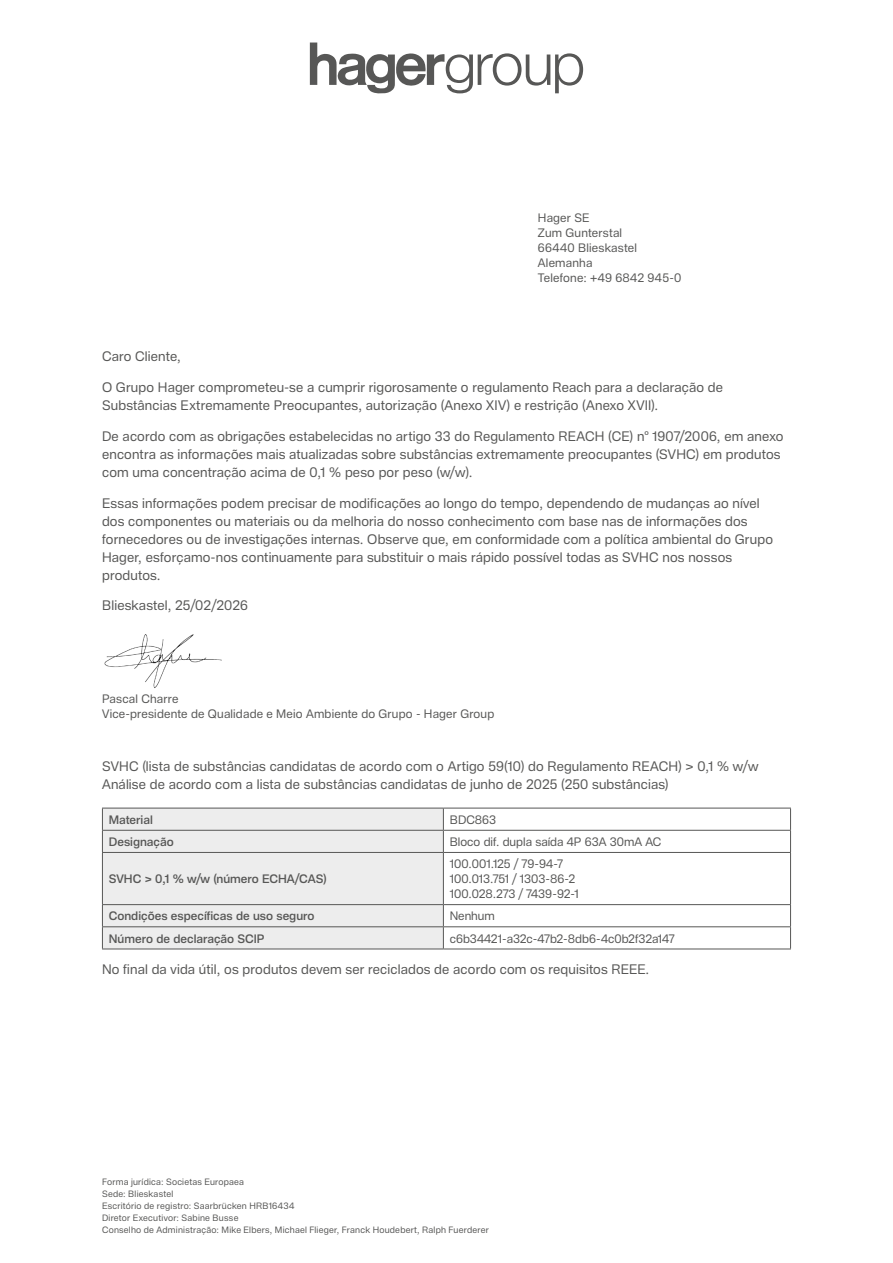
<style>
.page{position:relative;width:893px;height:1263px;background:#fff}
.page>*{position:absolute;margin:0;border:0;box-sizing:border-box;transform-origin:0 0}
.t1{font:13.5px/18px "Hager Scale";letter-spacing:.01em;color:#575756}
.t2{font:12px/15px "Hager Scale";letter-spacing:.01em;color:#575756}
.t3{font:500 12px "Hager Scale";color:#575756}
.t4{font:9px/12px "Hager Scale";letter-spacing:.025em;color:#575756}
</style>
<div class="page">
<svg style="left:310px;top:43px;width:273px;height:50px"></svg>
<div style="left:103px;top:809px;width:340px;height:139px;background:#ededed"></div>
<hr style="left:102px;top:808px;width:341px;height:1px;background:#575756">
<hr style="left:443px;top:808px;width:348px;height:1px;background:#575756">
<hr style="left:102px;top:830px;width:341px;height:1px;background:#575756">
<svg style="left:102px;top:808px;width:1px;height:44px"></svg>
<hr style="left:443px;top:830px;width:348px;height:1px;background:#575756">
<svg style="left:443px;top:808px;width:1px;height:44px"></svg>
<svg style="left:790px;top:808px;width:1px;height:44px"></svg>
<hr style="left:102px;top:852px;width:341px;height:1px;background:#575756">
<hr style="left:102px;top:853px;width:1px;height:51px;background:#575756">
<hr style="left:443px;top:852px;width:348px;height:1px;background:#575756">
<hr style="left:443px;top:853px;width:1px;height:51px;background:#575756">
<hr style="left:790px;top:853px;width:1px;height:51px;background:#575756">
<hr style="left:102px;top:904px;width:341px;height:1px;background:#575756">
<hr style="left:443px;top:904px;width:348px;height:1px;background:#575756">
<hr style="left:102px;top:926px;width:341px;height:1px;background:#575756">
<svg style="left:102px;top:905px;width:1px;height:43px"></svg>
<hr style="left:102px;top:948px;width:341px;height:1px;background:#575756">
<hr style="left:443px;top:926px;width:348px;height:1px;background:#575756">
<svg style="left:443px;top:905px;width:1px;height:43px"></svg>
<svg style="left:790px;top:905px;width:1px;height:43px"></svg>
<hr style="left:443px;top:948px;width:348px;height:1px;background:#575756">
<img style="left:104px;top:634px;width:118px;height:54px">
<p class="t2" style="left:538px;top:210px;width:145px">Hager SE<br>Zum Gunterstal<br>66440 Blieskastel<br>Alemanha<br>Telefone: +49 6842 945-0</p>
<p class="t1" style="left:102px;top:348px;width:80px">Caro Cliente,</p>
<p class="t1" style="left:102px;top:378px;width:622px">O Grupo Hager comprometeu-se a cumprir rigorosamente o regulamento Reach para a declaração de<br>Substâncias Extremamente Preocupantes, autorização (Anexo XIV) e restrição (Anexo XVII).</p>
<p class="t1" style="left:102px;top:427px;width:683px">De acordo com as obrigações estabelecidas no artigo 33 do Regulamento REACH (CE) nº 1907/2006, em anexo encontra as informações mais atualizadas sobre substâncias extremamente preocupantes (SVHC) em produtos com uma concentração acima de 0,1 % peso por peso (w/w).</p>
<p class="t1" style="left:102px;top:494px;width:672px">Essas informações podem precisar de modificações ao longo do tempo, dependendo de mudanças ao nível dos componentes ou materiais ou da melhoria do nosso conhecimento com base nas de informações dos fornecedores ou de investigações internas. Observe que, em conformidade com a política ambiental do Grupo Hager, esforçamo-nos continuamente para substituir o mais rápido possível todas as SVHC nos nossos produtos.</p>
<p class="t1" style="left:102px;top:597px;width:148px">Blieskastel, 25/02/2026</p>
<p class="t2" style="left:102px;top:691px;width:394px">Pascal Charre<br>Vice-presidente de Qualidade e Meio Ambiente do Grupo - Hager Group</p>
<p class="t1" style="left:102px;top:757px;width:658px">SVHC (lista de substâncias candidatas de acordo com o Artigo 59(10) do Regulamento REACH) &gt; 0,1 % w/w<br>Análise de acordo com a lista de substâncias candidatas de junho de 2025 (250 substâncias)</p>
<p class="t3" style="left:109px;top:812px;width:46px">Material</p>
<p class="t2" style="left:450px;top:812px;width:48px">BDC863</p>
<p class="t3" style="left:109px;top:835px;width:67px">Designação</p>
<p class="t2" style="left:450px;top:834px;width:213px">Bloco dif. dupla saída 4P 63A 30mA AC</p>
<p class="t3" style="left:109px;top:872px;width:219px">SVHC &gt; 0,1 % w/w (número ECHA/CAS)</p>
<p class="t2" style="left:450px;top:856px;width:131px">100.001.125 / 79-94-7<br>100.013.751 / 1303-86-2<br>100.028.273 / 7439-92-1</p>
<p class="t3" style="left:109px;top:909px;width:207px">Condições específicas de uso seguro</p>
<p class="t2" style="left:450px;top:909px;width:47px">Nenhum</p>
<p class="t3" style="left:109px;top:931px;width:157px">Número de declaração SCIP</p>
<p class="t2" style="left:450px;top:931px;width:226px">c6b34421-a32c-47b2-8db6-4c0b2f32a147</p>
<p class="t1" style="left:102px;top:960px;width:549px">No final da vida útil, os produtos devem ser reciclados de acordo com os requisitos REEE.</p>
<p class="t4" style="left:102px;top:1176px;width:388px">Forma jurídica: Societas Europaea<br>Sede: Blieskastel<br>Escritório de registro: Saarbrücken HRB16434<br>Diretor Executivor: Sabine Busse<br>Conselho de Administração: Mike Elbers, Michael Flieger, Franck Houdebert, Ralph Fuerderer</p>
</div>
